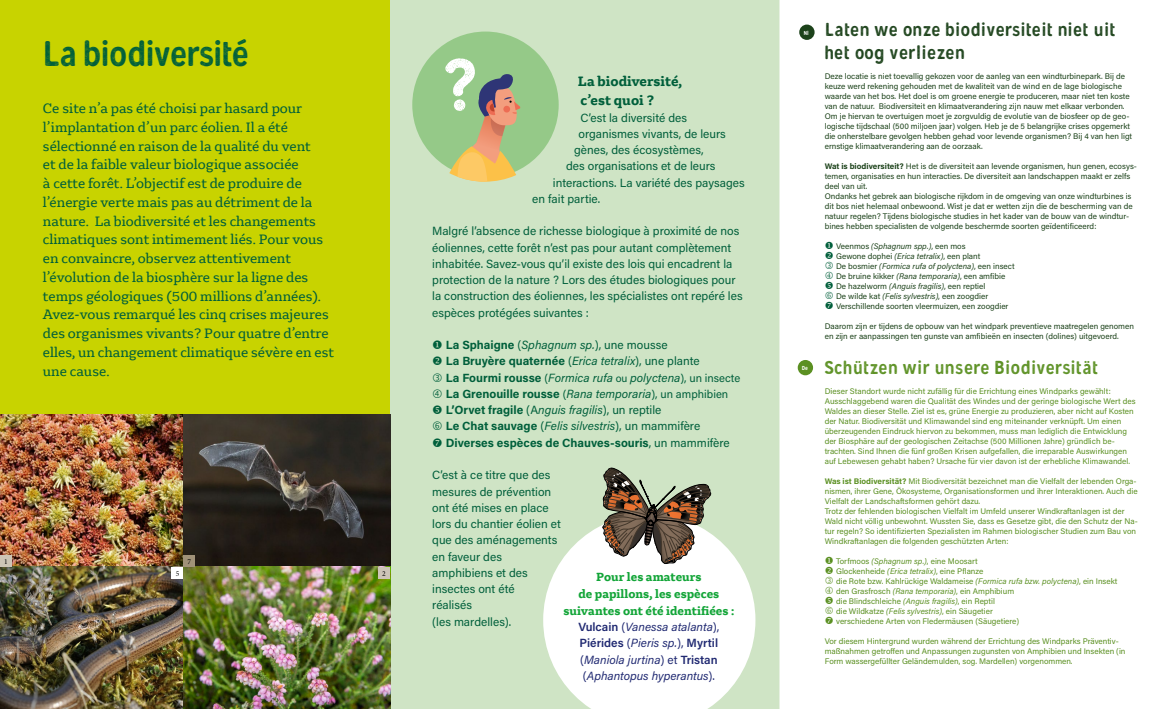
<style>
.page{position:relative;width:1170px;height:709px;background:#fff}
.page>*{position:absolute;margin:0;border:0;box-sizing:border-box;transform-origin:0 0}
.t1{font:70.44px "Gunnar Print";color:#fff}
.t2{font:35.62px "Gunnar Print";color:#005f3b}
.t3{font:18.75px/22.5px "Gunnar Print";letter-spacing:.04em;color:#1c421a}
.t4{font:18.75px "Gunnar Print";letter-spacing:.04em;color:#5b9022}
.t5{font:14.38px/18.8px "Gelo";color:#005f3b}
.t6{font:700 14.38px/18.8px "Gelo";color:#005f3b}
.t7{font:700 12.5px/16.9px "Gelo";color:#13a538;text-align:center}
.t8{font:11.88px/16.2px "Acumin Pro";color:#005f3b}
.t9{font:700 11.88px/16.2px "Acumin Pro";color:#005f3b}
.t10{font:italic 11.88px/16.2px "Acumin Pro";color:#212a72}
.t11{font:8.12px/10px "Acumin Pro";color:#5b9022}
.t12{font:8.12px/10px "Acumin Pro";color:#1c421a}
.t13{font:7.5px "Minion Pro";color:#000}
.t14{font:5.75px "Gunnar";color:#fff}
.s1{font-weight:400}
.s2{font-weight:400;font-style:italic}
.s3{font-weight:400;font-size:11.25px}
.s4{font-weight:400;font-size:10.62px}
.s5{font-weight:600;font-style:normal}
.s6{font-style:normal}
.s7{font-weight:700}
.s8{color:#005f3b}
.s9{font-style:italic}
</style>
<div class="page">
<div style="left:390px;top:0;width:390px;height:709px;background:#cfe4c5"></div>
<div style="left:0;top:0;width:390px;height:709px;background:#c8d300"></div>
<img style="left:0;top:414px;width:390px;height:295px">
<svg style="left:543px;top:514px;width:212px;height:195px"></svg>
<svg style="left:602px;top:467px;width:109px;height:97px"></svg>
<div style="left:0;top:555px;width:12px;height:12px;background:#cdc5b7"></div>
<div style="left:171px;top:567px;width:12px;height:12px;background:#fff"></div>
<div style="left:183px;top:555px;width:12px;height:12px;background:#a19278"></div>
<div style="left:378px;top:567px;width:12px;height:12px;background:#cdc5b7"></div>
<div style="left:412px;top:32px;width:146px;height:146px;background:#95c988;border-radius:50%"></div>
<svg style="left:443px;top:74px;width:119px;height:108px"></svg>
<div style="left:799px;top:25px;width:15px;height:15px;background:#1c421a;border-radius:50%"></div>
<div style="left:797px;top:360px;width:16px;height:15px;background:#5b9022;border-radius:50%"></div>
<svg style="left:433px;top:357px;width:9px;height:8px"></svg>
<svg style="left:433px;top:373px;width:9px;height:8px"></svg>
<svg style="left:433px;top:389px;width:9px;height:9px"></svg>
<svg style="left:433px;top:405px;width:9px;height:9px"></svg>
<svg style="left:433px;top:422px;width:9px;height:8px"></svg>
<svg style="left:433px;top:438px;width:9px;height:9px"></svg>
<h2 class="t2" style="left:43px;top:31px;width:208px">La biodiversité</h2>
<p class="t5" style="left:43px;top:99px;width:292px">Ce site n’a pas été choisi par hasard pour l’implantation d’un parc éolien. Il a été sélectionné en raison de la qualité du vent<br>et de la faible valeur biologique associée<br>à cette forêt. L’objectif est de produire de l’énergie verte mais pas au détriment de la nature. La biodiversité et les changements climatiques sont intimement liés. Pour vous en convaincre, observez attentivement l’évolution de la biosphère sur la ligne des temps géologiques (500 millions d’années).<br>Avez-vous remarqué les cinq crises majeures des organismes vivants? Pour quatre d’entre elles, un changement climatique sévère en est une cause.</p>
<p class="t13" style="left:4px;top:556px;width:5px">1</p>
<p class="t13" style="left:176px;top:568px;width:5px">5</p>
<p class="t13" style="left:188px;top:556px;width:5px">7</p>
<p class="t13" style="left:382px;top:568px;width:5px">2</p>
<h1 class="t1" style="left:444px;top:42px;width:34px">?</h1>
<h3 class="t6" style="left:578px;top:72px;width:106px">La biodiversité, c’est quoi ?</h3>
<h3 class="t8" style="left:580px;top:109px;width:108px">C’est la diversité des</h3>
<h3 class="t8" style="left:578px;top:125px;width:149px">organismes vivants, de leurs</h3>
<h3 class="t8" style="left:574px;top:141px;width:131px">gènes, des écosystèmes,</h3>
<h3 class="t8" style="left:566px;top:158px;width:151px">des organisations et de leurs</h3>
<h3 class="t8" style="left:553px;top:174px;width:193px">interactions. La variété des paysages</h3>
<h3 class="t8" style="left:532px;top:190px;width:69px">en fait partie.</h3>
<p class="t8" style="left:432px;top:223px;width:312px">Malgré l’absence de richesse biologique à proximité de nos éoliennes, cette forêt n’est pas pour autant complètement inhabitée. Savez-vous qu’il existe des lois qui encadrent la protection de la nature ? Lors des études biologiques pour la construction des éoliennes, les spécialistes ont repéré les espèces protégées suivantes :</p>
<p class="t9" style="left:445px;top:336px;width:296px;text-indent:-13px">→ La Sphaigne <span class="s1">(</span><span class="s2">Sphagnum sp.</span><span class="s1">), une mousse<br></span>La Bruyère quaternée <span class="s1">(</span><span class="s2">Erica tetralix</span><span class="s1">), une plante<br></span>La Fourmi rousse <span class="s3">(</span><span class="s2">Formica rufa</span> <span class="s4">ou</span> <span class="s2">polyctena</span><span class="s3">), un insecte </span>La Grenouille rousse <span class="s3">(</span><span class="s2">Rana temporaria</span><span class="s3">), un amphibien </span>L’Orvet fragile <span class="s1">(A</span><span class="s2">nguis fragilis</span><span class="s1">), un reptile<br></span>Le Chat sauvage <span class="s1">(</span><span class="s2">Felis silvestris</span><span class="s1">), un mammifère </span>Diverses espèces de Chauves-souris<span class="s1">, un mammifère</span></p>
<h3 class="t8" style="left:432px;top:466px;width:130px">C’est à ce titre que des mesures de prévention ont été mises en place lors du chantier éolien et que des aménagements en faveur des amphibiens et des insectes ont été<br>réalisés<br>(les mardelles).</h3>
<h3 class="t7" style="left:563px;top:568px;width:172px">Pour les amateurs<br>de papillons, les espèces suivantes ont été identifiées :</h3>
<h3 class="t10" style="left:578px;top:618px;width:143px"><span class="s5">Vulcain</span> <span class="s6">(</span>Vanessa atalanta<span class="s6">),<br></span><span class="s5">Piérides</span> <span class="s6">(</span>Pieris sp.<span class="s6">),</span> <span class="s5">Myrtil </span><span class="s6">(</span>Maniola jurtina<span class="s6">) et</span> <span class="s5">Tristan </span><span class="s6">(</span>Aphantopus hyperantus<span class="s6">).</span></h3>
<p class="t14" style="left:804px;top:29px;width:6px">Nl</p>
<p class="t14" style="left:801px;top:364px;width:8px">De</p>
<h3 class="t3" style="left:824px;top:19px;width:292px">Laten we onze biodiversiteit niet uit het oog verliezen</h3>
<p class="t12" style="left:824px;top:71px;width:309px">Deze locatie is niet toevallig gekozen voor de aanleg van een windturbinepark. Bij de keuze werd rekening gehouden met de kwaliteit van de wind en de lage biologische waarde van het bos. Het doel is om groene energie te produceren, maar niet ten koste van de natuur. Biodiversiteit en klimaatverandering zijn nauw met elkaar verbonden.<br>Om je hiervan te overtuigen moet je zorgvuldig de evolutie van de biosfeer op de geo&shy;logische tijdschaal (500 miljoen jaar) volgen. Heb je de 5 belangrijke crises opgemerkt die onherstelbare gevolgen hebben gehad voor levende organismen? Bij 4 van hen ligt ernstige klimaatverandering aan de oorzaak.</p>
<p class="t12" style="left:824px;top:161px;width:313px"><span class="s7">Wat is biodiversiteit?</span> Het is de diversiteit aan levende organismen, hun genen, ecosys&shy;temen, organisaties en hun interacties. De diversiteit aan landschappen maakt er zelfs deel van uit.<br>Ondanks het gebrek aan biologische rijkdom in de omgeving van onze windturbines is dit bos niet helemaal onbewoond. Wist je dat er wetten zijn die de bescherming van de natuur regelen? Tijdens biologische studies in het kader van de bouw van de windtur&shy;bines hebben specialisten de volgende beschermde soorten geïdentificeerd:</p>
<p class="t12" style="left:836px;top:241px;width:180px;text-indent:-11px"><span class="s8">→</span> Veenmos <span class="s9">(Sphagnum spp.)</span>, een mos<br>Gewone dophei <span class="s9">(Erica tetralix)</span>, een plant<br>De bosmier <span class="s9">(Formica rufa of polyctena)</span>, een insect</p>
<p class="t12" style="left:836px;top:271px;width:174px;text-indent:-11px"><span class="s8">➢</span> De bruine kikker <span class="s9">(Rana temporaria)</span>, een amfibie De hazelworm <span class="s9">(Anguis fragilis)</span>, een reptiel<br>De wilde kat <span class="s9">(Felis sylvestris)</span>, een zoogdier Verschillende soorten vleermuizen, een zoogdier</p>
<p class="t12" style="left:824px;top:321px;width:311px">Daarom zijn er tijdens de opbouw van het windpark preventieve maatregelen genomen en zijn er aanpassingen ten gunste van amfibieën en insecten (dolines) uitgevoerd.</p>
<h3 class="t4" style="left:824px;top:355px;width:275px">Schützen wir unsere Biodiversität</h3>
<p class="t11" style="left:824px;top:386px;width:312px">Dieser Standort wurde nicht zufällig für die Errichtung eines Windparks gewählt:<br>Ausschlaggebend waren die Qualität des Windes und der geringe biologische Wert des Waldes an dieser Stelle. Ziel ist es, grüne Energie zu produzieren, aber nicht auf Kosten der Natur. Biodiversität und Klimawandel sind eng miteinander verknüpft. Um einen überzeugenden Eindruck hiervon zu bekommen, muss man lediglich die Entwicklung der Biosphäre auf der geologischen Zeitachse (500 Millionen Jahre) gründlich be&shy;trachten. Sind Ihnen die fünf großen Krisen aufgefallen, die irreparable Auswirkungen auf Lebewesen gehabt haben? Ursache für vier davon ist der erhebliche Klimawandel.</p>
<p class="t11" style="left:824px;top:476px;width:314px"><span class="s7">Was ist Biodiversität?</span> Mit Biodiversität bezeichnet man die Vielfalt der lebenden Orga&shy;nismen, ihrer Gene, Ökosysteme, Organisationsformen und ihrer Interaktionen. Auch die Vielfalt der Landschaftsformen gehört dazu.<br>Trotz der fehlenden biologischen Vielfalt im Umfeld unserer Windkraftanlagen ist der Wald nicht völlig unbewohnt. Wussten Sie, dass es Gesetze gibt, die den Schutz der Na&shy;tur regeln? So identifizierten Spezialisten im Rahmen biologischer Studien zum Bau von Windkraftanlagen die folgenden geschützten Arten:</p>
<p class="t11" style="left:836px;top:556px;width:283px;text-indent:-11px">→ Torfmoos <span class="s9">(Sphagnum sp.)</span>, eine Moosart<br>Glockenheide <span class="s9">(Erica tetralix)</span>, eine Pflanze<br>die Rote bzw. Kahlrückige Waldameise <span class="s9">(Formica rufa bzw. polyctena)</span>, ein Insekt</p>
<p class="t11" style="left:836px;top:586px;width:185px;text-indent:-11px">➢ den Grasfrosch <span class="s9">(Rana temporaria)</span>, ein Amphibium die Blindschleiche <span class="s9">(Anguis fragilis)</span>, ein Reptil<br>die Wildkatze <span class="s9">(Felis sylvestris)</span>, ein Säugetier verschiedene Arten von Fledermäusen (Säugetiere)</p>
<p class="t11" style="left:824px;top:636px;width:302px">Vor diesem Hintergrund wurden während der Errichtung des Windparks Präventiv&shy;maßnahmen getroffen und Anpassungen zugunsten von Amphibien und Insekten (in<br>Form wassergefüllter Geländemulden, sog. Mardellen) vorgenommen.</p>
</div>
